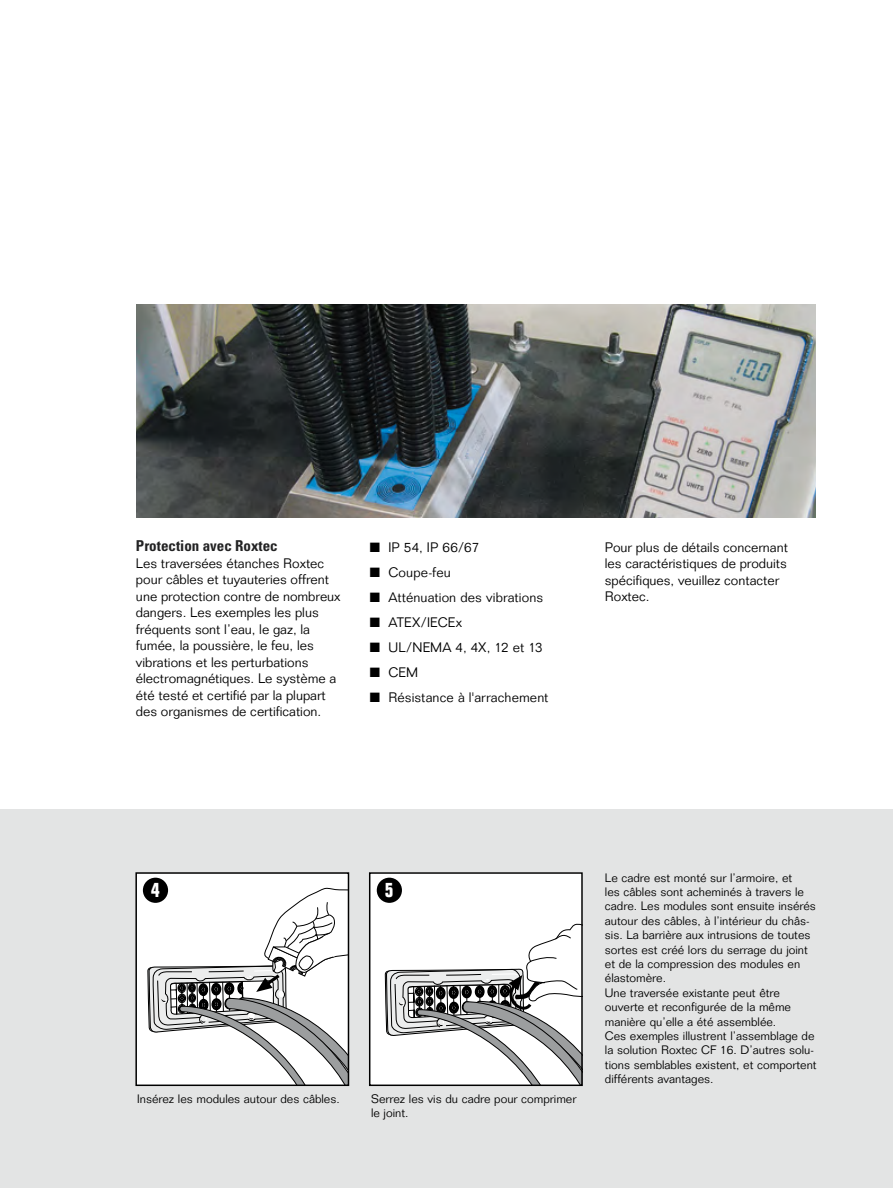
<style>
.page{position:relative;width:893px;height:1188px;background:#fff}
.page>*{position:absolute;margin:0;border:0;box-sizing:border-box;transform-origin:0 0}
.t1{font:700 condensed 20.25px "Folio";color:#fff}
.t2{font:700 condensed 15px "Univers";color:#222223}
.t3{font:300 13.5px/16.5px "Folio";color:#000}
.t4{font:300 12px/14.4px "Folio";color:#000}
</style>
<div class="page">
<div style="left:0;top:809px;width:893px;height:379px;background:#e3e4e4"></div>
<div style="left:136px;top:873px;width:213px;height:211px;background:#fff"></div>
<div style="left:370px;top:873px;width:212px;height:212px;background:#fff"></div>
<svg style="left:146px;top:887px;width:201px;height:197px"></svg>
<div style="left:135px;top:872px;width:214px;height:214px;border:1px solid #000"></div>
<svg style="left:384px;top:923px;width:197px;height:161px"></svg>
<div style="left:369px;top:872px;width:214px;height:214px;border:1px solid #000"></div>
<img style="left:136px;top:305px;width:679px;height:212px">
<div style="left:143px;top:878px;width:25px;height:25px;background:#000;border-radius:50%"></div>
<div style="left:377px;top:878px;width:25px;height:25px;background:#000;border-radius:50%"></div>
<p class="t2" style="left:136px;top:537px;width:143px">Protection avec Roxtec</p>
<p class="t3" style="left:136px;top:555px;width:206px">Les traversées étanches Roxtec pour câbles et tuyauteries offrent une protection contre de nombreux dangers. Les exemples les plus fréquents sont l’eau, le gaz, la fumée, la poussière, le feu, les vibrations et les perturbations électromagnétiques. Le système a été testé et certifié par la plupart des organismes de certification.</p>
<p class="t3" style="left:370px;top:539px;width:111px">■ IP 54, IP 66/67</p>
<p class="t3" style="left:370px;top:564px;width:82px">■ Coupe-feu</p>
<p class="t3" style="left:370px;top:589px;width:175px">■ Atténuation des vibrations</p>
<p class="t3" style="left:370px;top:614px;width:94px">■ ATEX/IECEx</p>
<p class="t3" style="left:370px;top:639px;width:53px">■ UL/NEM</p>
<p class="t3" style="left:442px;top:639px;width:102px">A 4, 4X, 12 et 13</p>
<p class="t3" style="left:370px;top:664px;width:39px">■ CEM</p>
<p class="t3" style="left:370px;top:689px;width:180px">■ Résistance à l'arrachement</p>
<p class="t3" style="left:605px;top:539px;width:185px">Pour plus de détails concernant les caractéristiques de produits spécifiques, veuillez contacter<br>Roxtec.</p>
<h1 class="t1" style="left:151px;top:879px;width:10px">4</h1>
<h1 class="t1" style="left:385px;top:879px;width:10px">5</h1>
<p class="t4" style="left:137px;top:1091px;width:204px">Insérez les modules autour des câbles.</p>
<p class="t4" style="left:371px;top:1091px;width:207px">Serrez les vis du cadre pour comprimer le joint.</p>
<p class="t4" style="left:605px;top:870px;width:213px">Le cadre est monté sur l’armoire, et<br>les câbles sont acheminés à travers le cadre. Les modules sont ensuite insérés autour des câbles, à l’intérieur du châs&shy;sis. La barrière aux intrusions de toutes sortes est créé lors du serrage du joint et de la compression des modules en élastomère.<br>Une traversée existante peut être ouverte et reconfigurée de la même manière qu’elle a été assemblée.<br>Ces exemples illustrent l’assemblage de la solution Roxtec CF 16. D’autres solu&shy;tions semblables existent, et comportent différents avantages.</p>
</div>
